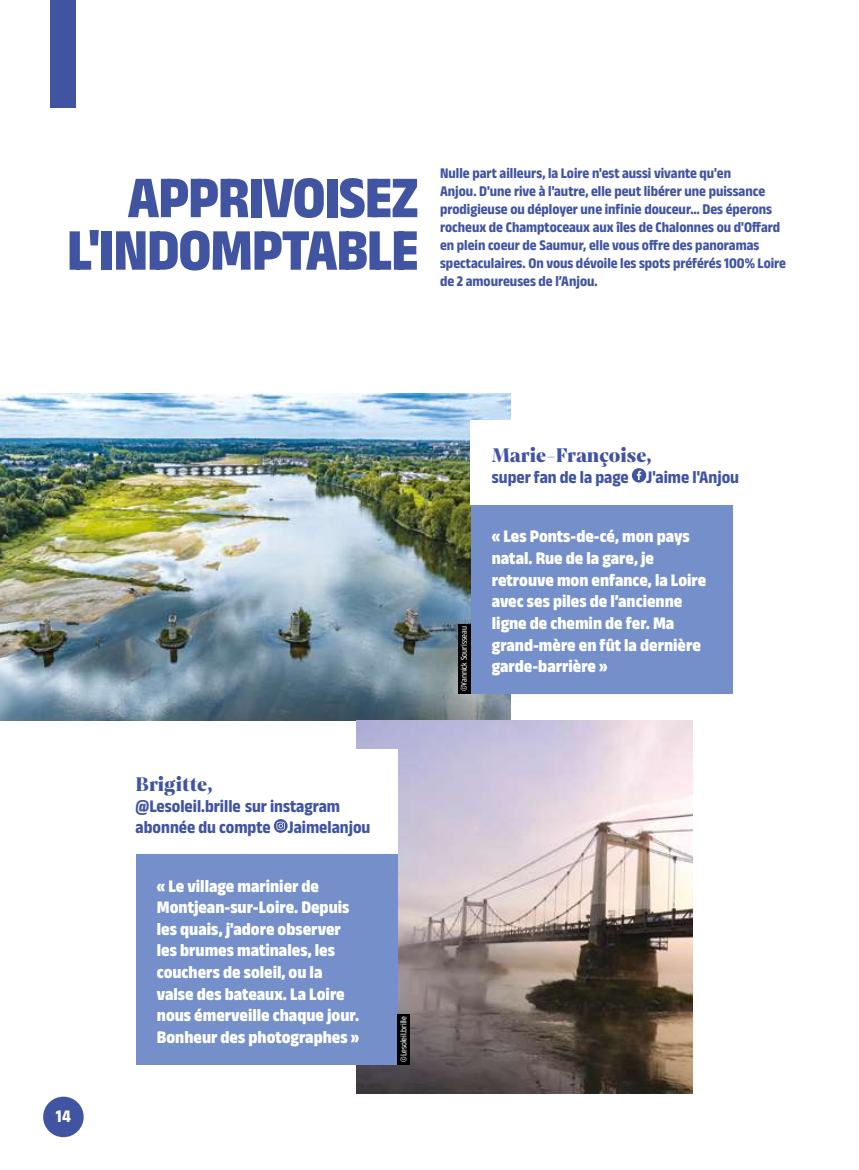
<style>
.page{position:relative;width:859px;height:1170px;background:#fff}
.page>*{position:absolute;margin:0;border:0;box-sizing:border-box;transform-origin:0 0}
.t1{font:800 semi-condensed 60px/52.5px "Anek Latin";letter-spacing:-.02em;color:#4054a1;text-align:right}
.t2{font:900 21px "Mixta Pro";color:#4054a1}
.t3{font:800 semi-condensed 18px/21.6px "Anek Latin";color:#fff}
.t4{font:700 semi-condensed 18px/21px "Anek Latin";color:#4054a1}
.t5{font:700 semi-condensed 18px "Anek Latin";color:#fff}
.t6{font:700 semi-condensed 15px/18px "Anek Latin";color:#4054a1}
.t7{font:semi-condensed 9px "Anek Latin";color:#fff}
</style>
<div class="page">
<div style="left:43px;top:1096px;width:41px;height:40px;background:#4054a1;border-radius:50%"></div>
<div style="left:51px;top:0;width:25px;height:107px;background:#4054a1"></div>
<img style="left:0;top:393px;width:511px;height:327px">
<img style="left:356px;top:720px;width:337px;height:373px">
<div style="left:471px;top:420px;width:306px;height:85px;background:#fff"></div>
<svg style="left:632px;top:468px;width:14px;height:14px"></svg>
<div style="left:471px;top:505px;width:261px;height:188px;background:#748fc9"></div>
<div style="left:136px;top:854px;width:262px;height:210px;background:#748fc9"></div>
<div style="left:136px;top:749px;width:262px;height:105px;background:#fff"></div>
<svg style="left:274px;top:819px;width:14px;height:13px"></svg>
<svg style="left:276px;top:821px;width:9px;height:9px"></svg>
<div style="left:458px;top:624px;width:13px;height:69px;background:#000"></div>
<div style="left:398px;top:1013px;width:12px;height:51px;background:#000"></div>
<h1 class="t1" style="left:67px;top:168px;width:353px">APPRIVOISEZ<br>L'INDOMPTABLE</h1>
<p class="t6" style="left:440px;top:163px;width:348px">Nulle part ailleurs, la Loire n'est aussi vivante qu'en<br>Anjou. D'une rive à l'autre, elle peut libérer une puissance prodigieuse ou déployer une infinie douceur… Des éperons rocheux de Champtoceaux aux îles de Chalonnes ou d'Offard en plein coeur de Saumur, elle vous offre des panoramas spectaculaires. On vous dévoile les spots préférés 100% Loire de 2 amoureuses de l’Anjou.</p>
<p class="t5" style="left:56px;top:1103px;width:17px">14</p>
<p class="t2" style="left:136px;top:771px;width:78px">Brigitte,</p>
<p class="t4" style="left:136px;top:794px;width:236px">@Lesoleil.brille sur instagram abonnée du compte Jaimelanjou</p>
<p class="t3" style="left:157px;top:873px;width:204px">« Le village marinier de<br>Montjean-sur-Loire. Depuis les quais, j'adore observer les brumes matinales, les couchers de soleil, ou la valse des bateaux. La Loire nous émerveille chaque jour.<br>Bonheur des photographes »</p>
<p class="t7" style="left:397px;top:1061px;width:47px;rotate:-90deg">©Lesoleil.brille</p>
<p class="t7" style="left:458px;top:691px;width:66px;rotate:-90deg">©Yannick Sourisseau</p>
<p class="t2" style="left:492px;top:442px;width:161px">Marie-Françoise,</p>
<p class="t4" style="left:492px;top:465px;width:249px">super fan de la page J'aime l'Anjou</p>
<p class="t3" style="left:492px;top:524px;width:216px">« Les Ponts-de-cé, mon pays natal. Rue de la gare, je retrouve mon enfance, la Loire avec ses piles de l’ancienne ligne de chemin de fer. Ma grand-mère en fût la dernière garde-barrière »</p>
</div>
